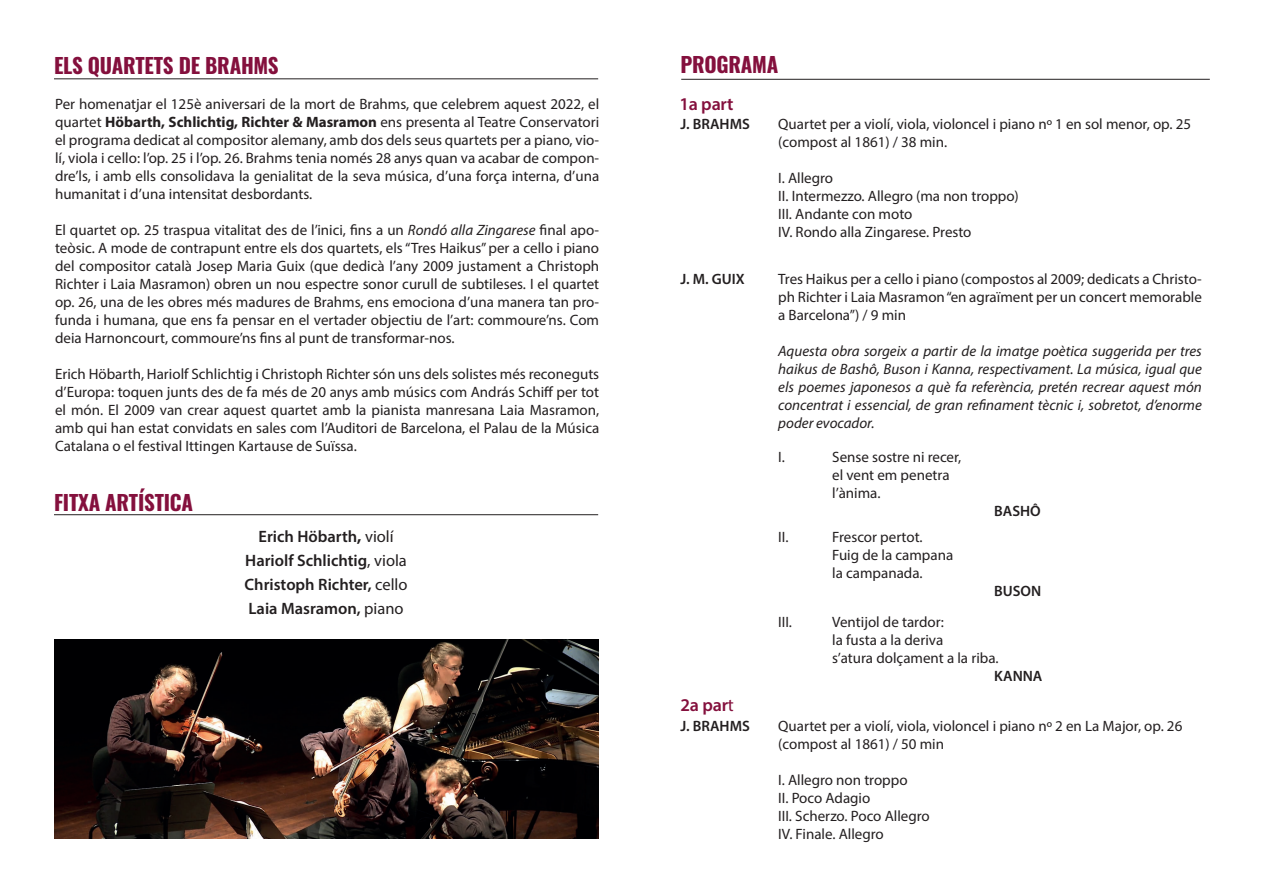
<style>
.page{position:relative;width:1263px;height:893px;background:#fff}
.page>*{position:absolute;margin:0;border:0;box-sizing:border-box;transform-origin:0 0}
.t1{font:700 21px "Oswald";letter-spacing:-.01em;color:#84103d}
.t2{font:600 18px "Myriad Pro";letter-spacing:-.01em;color:#84103d}
.t3{font:600 16.5px/24px "Myriad Pro";color:#231f20;text-align:center}
.t4{font:15px/18px "Myriad Pro";color:#231f20}
.t5{font:italic 15px/18px "Myriad Pro";color:#231f20;text-align:justify}
.t6{font:600 15px "Myriad Pro";color:#231f20}
.s1{font-weight:700}
.s2{font-style:italic}
.s3{font-weight:400}
</style>
<div class="page">
<hr style="left:681px;top:79px;width:529px;height:1px;background:#231f20">
<hr style="left:54px;top:79px;width:544px;height:1px;background:#231f20">
<hr style="left:54px;top:514px;width:544px;height:1px;background:#231f20">
<img style="left:54px;top:639px;width:544px;height:200px">
<h1 class="t1" style="left:54px;top:54px;width:226px">ELS QUARTETS DE BRAHMS</h1>
<h1 class="t1" style="left:680px;top:53px;width:100px">PROGRAMA</h1>
<p class="t4" style="left:55px;top:95px;width:546px;text-align:justify">Per homenatjar el 125è aniversari de la mort de Brahms, que celebrem aquest 2022, el quartet <span class="s1">Höbarth, Schlichtig, Richter &amp; Masramon</span> ens presenta al Teatre Conservatori el programa dedicat al compositor alemany, amb dos dels seus quartets per a piano, vio&shy;lí, viola i cello: l’op. 25 i l’op. 26. Brahms tenia només 28 anys quan va acabar de compon&shy;dre’ls, i amb ells consolidava la genialitat de la seva música, d’una força interna, d’una humanitat i d’una intensitat desbordants.</p>
<p class="t4" style="left:55px;top:221px;width:546px;text-align:justify">El quartet op. 25 traspua vitalitat des de l’inici, fins a un <span class="s2">Rondó alla Zingarese</span> final apo&shy;teòsic. A mode de contrapunt entre els dos quartets, els “Tres Haikus” per a cello i piano del compositor català Josep Maria Guix (que dedicà l’any 2009 justament a Christoph Richter i Laia Masramon) obren un nou espectre sonor curull de subtileses. I el quartet op. 26, una de les obres més madures de Brahms, ens emociona d’una manera tan pro&shy;funda i humana, que ens fa pensar en el vertader objectiu de l’art: commoure’ns. Com deia Harnoncourt, commoure’ns fins al punt de transformar-nos.</p>
<p class="t4" style="left:55px;top:365px;width:546px;text-align:justify">Erich Höbarth, Hariolf Schlichtig i Christoph Richter són uns dels solistes més reconeguts d’Europa: toquen junts des de fa més de 20 anys amb músics com András Schiff per tot el món. El 2009 van crear aquest quartet amb la pianista manresana Laia Masramon, amb qui han estat convidats en sales com l’Auditori de Barcelona, el Palau de la Música Catalana o el festival Ittingen Kartause de Suïssa.</p>
<h1 class="t1" style="left:54px;top:492px;width:141px">FITXA ARTÍSTICA</h1>
<p class="t3" style="left:245px;top:524px;width:165px">Erich Höbarth<span class="s1">,</span> <span class="s3">violí<br></span>Hariolf Schlichtig<span class="s3">, viola<br></span>Christoph Richter, <span class="s3">cello<br></span>Laia Masramon, <span class="s3">piano</span></p>
<p class="t2" style="left:679px;top:93px;width:56px">1a part</p>
<p class="t6" style="left:680px;top:114px;width:71px">J. BRAHMS</p>
<p class="t6" style="left:680px;top:270px;width:66px">J. M. GUIX</p>
<p class="t2" style="left:680px;top:693px;width:55px">2a par<span class="s3">t</span></p>
<p class="t4" style="left:778px;top:115px;width:414px">Quartet per a violí, viola, violoncel i piano nº 1 en sol menor, op. 25 (compost al 1861) / 38 min.</p>
<p class="t4" style="left:778px;top:169px;width:242px">I. Allegro<br>II. Intermezzo. Allegro (ma non troppo)<br>III. Andante con moto<br>IV. Rondo alla Zingarese. Presto</p>
<p class="t4" style="left:778px;top:270px;width:425px;text-align:justify">Tres Haikus per a cello i piano (compostos al 2009; dedicats a Christo&shy;ph Richter i Laia Masramon “en agraïment per un concert memorable a Barcelona”) / 9 min</p>
<p class="t5" style="left:778px;top:342px;width:425px">Aquesta obra sorgeix a partir de la imatge poètica suggerida per tres haikus de Bashô, Buson i Kanna, respectivament. La música, igual que els poemes japonesos a què fa referència, pretén recrear aquest món concentrat i essencial, de gran refinament tècnic i, sobretot, d’enorme poder evocador.</p>
<p class="t4" style="left:778px;top:448px;width:8px">I.</p>
<p class="t4" style="left:832px;top:448px;width:131px">Sense sostre ni recer, el vent em penetra l’ànima.</p>
<p class="t4" style="left:778px;top:528px;width:12px">II.</p>
<p class="t4" style="left:832px;top:528px;width:123px">Frescor pertot.<br>Fuig de la campana la campanada.</p>
<p class="t6" style="left:994px;top:501px;width:48px">BASHÔ</p>
<p class="t6" style="left:994px;top:581px;width:49px">BUSON</p>
<p class="t4" style="left:778px;top:612px;width:15px">III.</p>
<p class="t4" style="left:832px;top:612px;width:168px">Ventijol de tardor:<br>la fusta a la deriva<br>s’atura dolçament a la riba.</p>
<p class="t6" style="left:994px;top:666px;width:50px">KANNA</p>
<p class="t6" style="left:680px;top:716px;width:71px">J. BRAHMS</p>
<p class="t4" style="left:778px;top:717px;width:406px">Quartet per a violí, viola, violoncel i piano nº 2 en La Major, op. 26 (compost al 1861) / 50 min</p>
<p class="t4" style="left:778px;top:771px;width:153px">I. Allegro non troppo<br>II. Poco Adagio<br>III. Scherzo. Poco Allegro<br>IV. Finale. Allegro</p>
</div>
